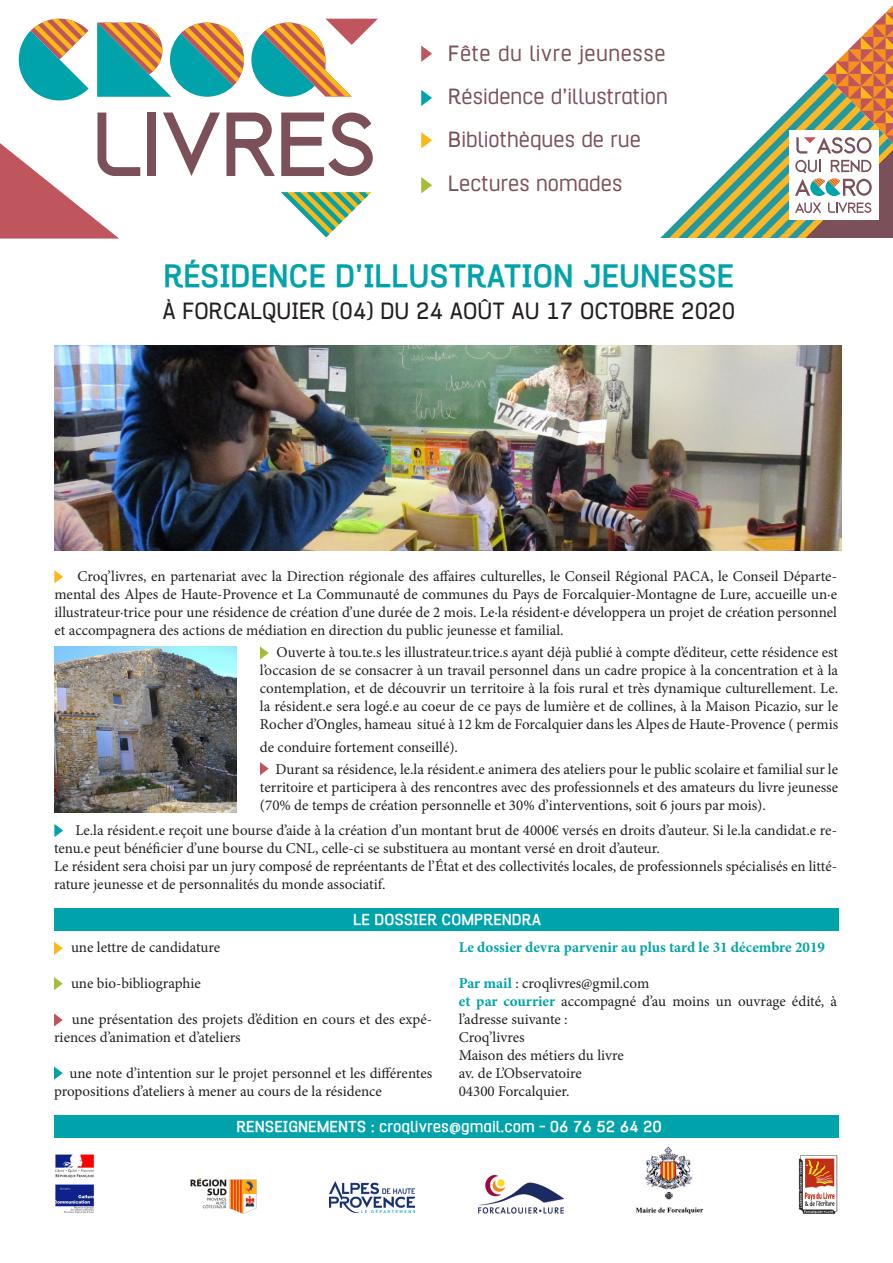
<style>
.page{position:relative;width:893px;height:1263px;background:#fff}
.page>*{position:absolute;margin:0;border:0;box-sizing:border-box;transform-origin:0 0}
.t1{font:700 36.75px "Hurufo&Numero";color:#00a3a9}
.t2{font:27px "Hurufo&Numero";color:#231f20}
.t3{font:25.35px/43.3px "Hurufo&Numero";color:#7c5059}
.t4{font:700 18px "Hurufo&Numero";color:#fff}
.t5{font:15px/18px "Minion Pro";color:#231f20}
.t6{font:700 15px "Minion Pro";color:#00a3a9}
.s1{font-weight:700;color:#00a3a9}
</style>
<div class="page">
<div style="left:54px;top:908px;width:784px;height:22px;background:#00a3a9"></div>
<svg style="left:19px;top:18px;width:70px;height:82px"></svg>
<svg style="left:97px;top:19px;width:281px;height:78px"></svg>
<div style="left:147px;top:113px;width:9px;height:63px;background:#7c5059"></div>
<svg style="left:163px;top:113px;width:57px;height:63px"></svg>
<svg style="left:226px;top:113px;width:49px;height:63px"></svg>
<svg style="left:281px;top:113px;width:92px;height:63px"></svg>
<svg style="left:281px;top:192px;width:90px;height:45px"></svg>
<svg style="left:0;top:113px;width:140px;height:126px"></svg>
<img style="left:660px;top:74px;width:182px;height:314px">
<img style="left:824px;top:5px;width:69px;height:132px">
<div style="left:789px;top:130px;width:90px;height:90px;background:#fff"></div>
<svg style="left:795px;top:137px;width:98px;height:102px"></svg>
<svg style="left:421px;top:46px;width:11px;height:16px"></svg>
<svg style="left:421px;top:90px;width:11px;height:16px"></svg>
<svg style="left:421px;top:132px;width:11px;height:16px"></svg>
<svg style="left:421px;top:177px;width:11px;height:16px"></svg>
<div style="left:583px;top:239px;width:310px;height:148px;background:#fff"></div>
<img style="left:55px;top:1154px;width:39px;height:60px">
<img style="left:329px;top:1182px;width:86px;height:31px">
<img style="left:190px;top:1178px;width:67px;height:36px">
<img style="left:478px;top:1176px;width:85px;height:38px">
<img style="left:798px;top:1155px;width:40px;height:59px">
<img style="left:635px;top:1146px;width:69px;height:68px">
<img style="left:54px;top:647px;width:183px;height:165px">
<img style="left:54px;top:345px;width:787px;height:206px">
<div style="left:54px;top:1115px;width:785px;height:22px;background:#00a3a9"></div>
<svg style="left:54px;top:942px;width:9px;height:13px"></svg>
<svg style="left:54px;top:977px;width:9px;height:13px"></svg>
<svg style="left:54px;top:1013px;width:9px;height:13px"></svg>
<svg style="left:54px;top:1066px;width:9px;height:14px"></svg>
<svg style="left:54px;top:570px;width:9px;height:13px"></svg>
<svg style="left:260px;top:646px;width:9px;height:14px"></svg>
<svg style="left:260px;top:762px;width:9px;height:13px"></svg>
<svg style="left:54px;top:824px;width:9px;height:13px"></svg>
<h3 class="t3" style="left:448px;top:32px;width:221px">Fête du livre jeunesse<br>Résidence d’illustration<br>Bibliothèques de rue<br>Lectures nomades</h3>
<h1 class="t1" style="left:164px;top:260px;width:572px">RÉSIDENCE D’ILLUSTRATION JEUNESSE</h1>
<h2 class="t2" style="left:162px;top:299px;width:574px">À FORCALQUIER (04) DU 24 AOÛT AU 17 OCTOBRE 2020</h2>
<p class="t5" style="left:54px;top:567px;width:784px;text-align:justify;text-indent:23px">Croq’livres, en partenariat avec la Direction régionale des affaires culturelles, le Conseil Régional PACA, le Conseil Départe&shy;mental des Alpes de Haute-Provence et La Communauté de communes du Pays de Forcalquier-Montagne de Lure, accueille un·e illustrateur·trice pour une résidence de création d’une durée de 2 mois. Le·la résident·e développera un projet de création personnel et accompagnera des actions de médiation en direction du public jeunesse et familial.</p>
<p class="t5" style="left:260px;top:643px;width:580px;text-align:justify;text-indent:17px">Ouverte à tou.te.s les illustrateur.trice.s ayant déjà publié à compte d’éditeur, cette résidence est l’occasion de se consacrer à un travail personnel dans un cadre propice à la concentration et à la contemplation, et de découvrir un territoire à la fois rural et très dynamique culturellement. Le. la résident.e sera logé.e au coeur de ce pays de lumière et de collines, à la Maison Picazio, sur le Rocher d’Ongles, hameau situé à 12 km de Forcalquier dans les Alpes de Haute-Provence ( permis</p>
<p class="t5" style="left:275px;top:736px;width:564px;line-height:22.5px;text-indent:-15px">de conduire fortement conseillé).<br>Durant sa résidence, le.la résident.e animera des ateliers pour le public scolaire et familial sur le</p>
<p class="t5" style="left:260px;top:778px;width:580px">territoire et participera à des rencontres avec des professionnels et des amateurs du livre jeunesse (70% de temps de création personnelle et 30% d’interventions, soit 6 jours par mois).</p>
<p class="t5" style="left:54px;top:821px;width:785px;text-indent:21px">Le.la résident.e reçoit une bourse d’aide à la création d’un montant brut de 4000€ versés en droits d’auteur. Si le.la candidat.e re&shy;tenu.e peut bénéficier d’une bourse du CNL, celle-ci se substituera au montant versé en droit d’auteur.<br>Le résident sera choisi par un jury composé de repréentants de l’État et des collectivités locales, de professionnels spécialisés en litté&shy;rature jeunesse et de personnalités du monde associatif.</p>
<p class="t4" style="left:353px;top:912px;width:189px">LE DOSSIER COMPRENDRA</p>
<p class="t5" style="left:71px;top:938px;width:151px">une lettre de candidature</p>
<p class="t5" style="left:71px;top:974px;width:131px">une bio-bibliographie</p>
<p class="t5" style="left:54px;top:1010px;width:380px;text-indent:18px">une présentation des projets d’édition en cours et des expé&shy;riences d’animation et d’ateliers</p>
<p class="t5" style="left:54px;top:1064px;width:380px;text-indent:15px">une note d’intention sur le projet personnel et les différentes propositions d’ateliers à mener au cours de la résidence</p>
<p class="t6" style="left:459px;top:936px;width:368px">Le dossier devra parvenir au plus tard le 31 décembre 2019</p>
<p class="t5" style="left:459px;top:974px;width:380px"><span class="s1">Par mail</span> : croqlivres@gmil.com<br><span class="s1">et par courrier</span> accompagné d’au moins un ouvrage édité, à l’adresse suivante :<br>Croq’livres<br>Maison des métiers du livre<br>av. de L’Observatoire<br>04300 Forcalquier.</p>
<p class="t4" style="left:236px;top:1119px;width:427px">RENSEIGNEMENTS : croqlivres@gmail.com - 06 76 52 64 20</p>
</div>
